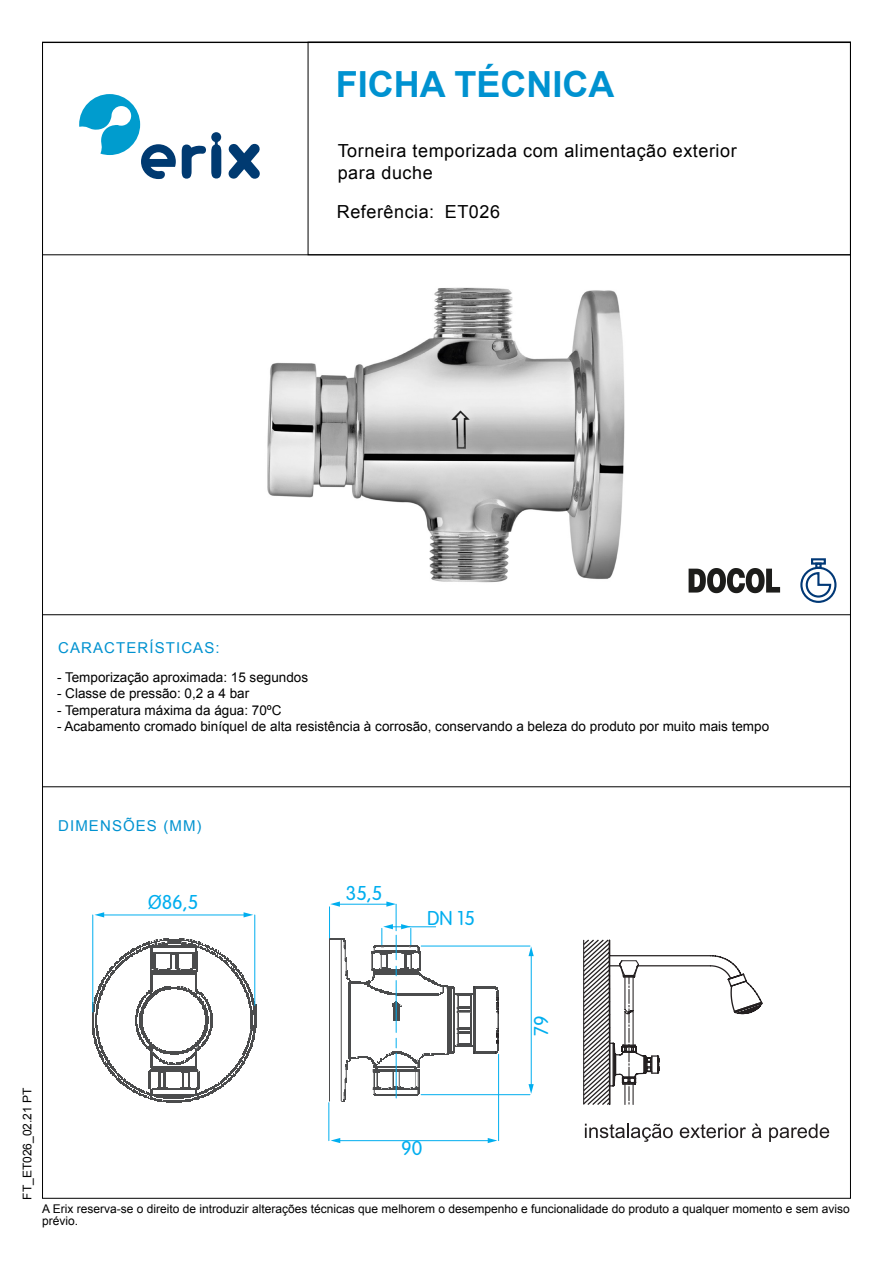
<style>
.page{position:relative;width:893px;height:1263px;background:#fff}
.page>*{position:absolute;margin:0;border:0;box-sizing:border-box;transform-origin:0 0}
.t1{font:700 36px "Arial";color:#0092d0}
.t2{font:300 19.65px "VAG Rounded LT";color:#00aeef}
.t3{font:18px/21.6px "Arial";letter-spacing:.03em;color:#000}
.t4{font:15px "Arial";letter-spacing:.075em;color:#0092d0}
.t5{font:13.5px "Arial";color:#000}
.t6{font:12px/12px "Arial";color:#000}
</style>
<div class="page">
<svg style="left:182px;top:132px;width:39px;height:47px"></svg>
<svg style="left:228px;top:143px;width:32px;height:36px"></svg>
<svg style="left:79px;top:94px;width:97px;height:85px"></svg>
<div style="left:308px;top:42px;width:543px;height:213px;border:1px solid #000"></div>
<hr style="left:42px;top:614px;width:808px;height:1px;background:#000">
<hr style="left:42px;top:786px;width:808px;height:1px;background:#000">
<svg style="left:805px;top:571px;width:27px;height:28px"></svg>
<div style="left:800px;top:567px;width:36px;height:36px;border:2px solid #003876;border-radius:50%"></div>
<div style="left:815px;top:562px;width:7px;height:7px;border:2px solid #003876"></div>
<div style="left:811px;top:558px;width:15px;height:7px;border:2px solid #003876"></div>
<img style="left:267px;top:287px;width:358px;height:296px">
<svg style="left:92px;top:938px;width:164px;height:164px"></svg>
<hr style="left:102px;top:914px;width:143px;height:1px;background:#00aeef">
<svg style="left:94px;top:912px;width:10px;height:5px"></svg>
<svg style="left:244px;top:912px;width:9px;height:5px"></svg>
<hr style="left:254px;top:915px;width:1px;height:90px;background:#00aeef">
<hr style="left:92px;top:915px;width:1px;height:97px;background:#00aeef">
<svg style="left:329px;top:901px;width:170px;height:201px"></svg>
<hr style="left:338px;top:1140px;width:151px;height:1px;background:#00aeef">
<svg style="left:331px;top:1138px;width:9px;height:5px"></svg>
<svg style="left:488px;top:1138px;width:9px;height:5px"></svg>
<hr style="left:498px;top:1054px;width:1px;height:87px;background:#00aeef">
<hr style="left:328px;top:1102px;width:1px;height:39px;background:#00aeef">
<hr style="left:421px;top:1094px;width:109px;height:1px;background:#00aeef">
<hr style="left:531px;top:954px;width:1px;height:132px;background:#00aeef">
<svg style="left:528px;top:1084px;width:6px;height:10px"></svg>
<svg style="left:528px;top:946px;width:6px;height:10px"></svg>
<hr style="left:421px;top:945px;width:109px;height:1px;background:#00aeef">
<svg style="left:583px;top:939px;width:180px;height:167px"></svg>
<hr style="left:609px;top:966px;width:1px;height:77px;background:#231f20">
<svg style="left:585px;top:1124px;width:88px;height:18px"></svg>
<svg style="left:680px;top:1124px;width:66px;height:14px"></svg>
<svg style="left:752px;top:1123px;width:9px;height:15px"></svg>
<svg style="left:769px;top:1124px;width:60px;height:18px"></svg>
<svg style="left:689px;top:568px;width:91px;height:25px"></svg>
<h1 class="t1" style="left:336px;top:61px;width:280px">FICHA TÉCNICA</h1>
<h3 class="t3" style="left:338px;top:140px;width:400px">Torneira temporizada com alimentação exterior para duche</h3>
<h3 class="t3" style="left:337px;top:201px;width:165px">Referência: ET026</h3>
<p class="t4" style="left:58px;top:638px;width:163px">CARACTERÍSTICAS:</p>
<p class="t5" style="left:57px;top:668px;width:253px">- Temporização aproximada: 15 segundos</p>
<p class="t5" style="left:57px;top:684px;width:194px">- Classe de pressão: 0,2 a 4 bar</p>
<p class="t5" style="left:57px;top:701px;width:226px">- Temperatura máxima da água: 70ºC</p>
<p class="t5" style="left:57px;top:717px;width:714px">- Acabamento cromado biníquel de alta resistência à corrosão, conservando a beleza do produto por muito mais tempo</p>
<p class="t4" style="left:58px;top:816px;width:145px">DIMENSÕES (MM)</p>
<h2 class="t2" style="left:148px;top:891px;width:52px">Ø86,5</h2>
<h2 class="t2" style="left:346px;top:882px;width:38px">35,5</h2>
<h2 class="t2" style="left:427px;top:907px;width:49px">DN 15</h2>
<h2 class="t2" style="left:530px;top:1036px;width:22px;rotate:-90deg">79</h2>
<p class="t6" style="left:21px;top:1200px;width:114px;rotate:-90deg">FT_ET026_02.21 PT</p>
<h2 class="t2" style="left:401px;top:1137px;width:23px">90</h2>
<p class="t6" style="left:42px;top:1203px;width:809px">A Erix reserva-se o direito de introduzir alterações técnicas que melhorem o desempenho e funcionalidade do produto a qualquer momento e sem aviso prévio.</p>
</div>
